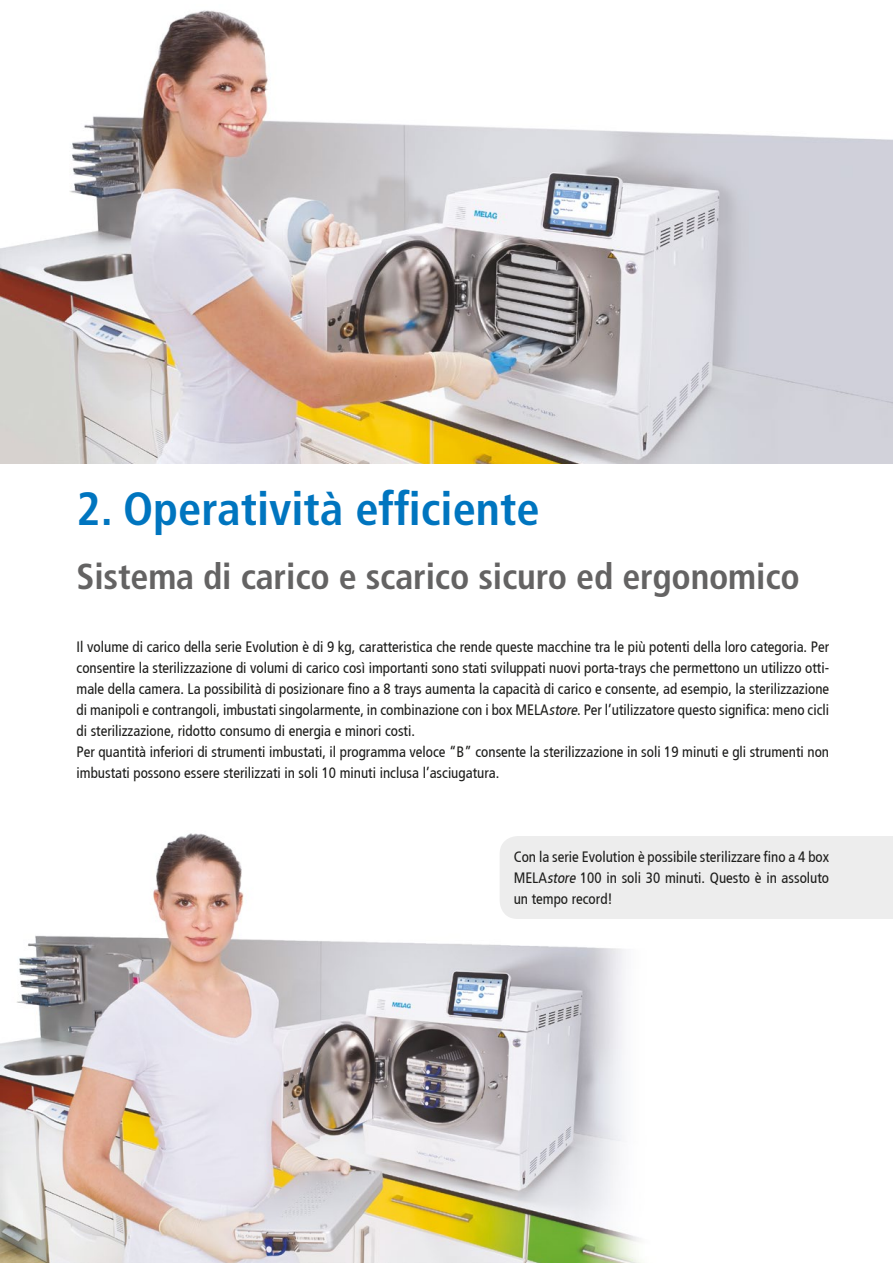
<style>
.page{position:relative;width:893px;height:1263px;background:#fff}
.page>*{position:absolute;margin:0;border:0;box-sizing:border-box;transform-origin:0 0}
.t1{font:700 condensed 46.5px "Frutiger";color:#0075bf}
.t2{font:700 condensed 36px "Frutiger";letter-spacing:-.005em;color:#646363}
.t3{font:condensed 15px/21px "Frutiger";color:#1d1d1b}
.s1{font-style:italic}
</style>
<div class="page">
<img style="left:0;top:833px;width:642px;height:430px">
<img style="left:1px;top:10px;width:892px;height:453px">
<img style="left:0;top:0;width:1px;height:463px">
<div style="left:500px;top:836px;width:393px;height:83px;background:#ededed"></div>
<h1 class="t1" style="left:77px;top:481px;width:465px">2. Operatività efficiente</h1>
<h2 class="t2" style="left:77px;top:556px;width:725px">Sistema di carico e scarico sicuro ed ergonomico</h2>
<p class="t3" style="left:77px;top:637px;width:754px">Il volume di carico della serie Evolution è di 9 kg, caratteristica che rende queste macchine tra le più potenti della loro categoria. Per consentire la sterilizzazione di volumi di carico così importanti sono stati sviluppati nuovi porta-trays che permettono un utilizzo otti&shy;male della camera. La possibilità di posizionare fino a 8 trays aumenta la capacità di carico e consente, ad esempio, la sterilizzazione di manipoli e contrangoli, imbustati singolarmente, in combinazione con i box MELA<span class="s1">store</span>. Per l’utilizzatore questo significa: meno cicli di sterilizzazione, ridotto consumo di energia e minori costi.<br>Per quantità inferiori di strumenti imbustati, il programma veloce “B” consente la sterilizzazione in soli 19 minuti e gli strumenti non imbustati possono essere sterilizzati in soli 10 minuti inclusa l’asciugatura.</p>
<p class="t3" style="left:514px;top:846px;width:317px;text-align:justify">Con la serie Evolution è possibile sterilizzare fino a 4 box MELA<span class="s1">store</span> 100 in soli 30 minuti. Questo è in assoluto un tempo record!</p>
</div>
